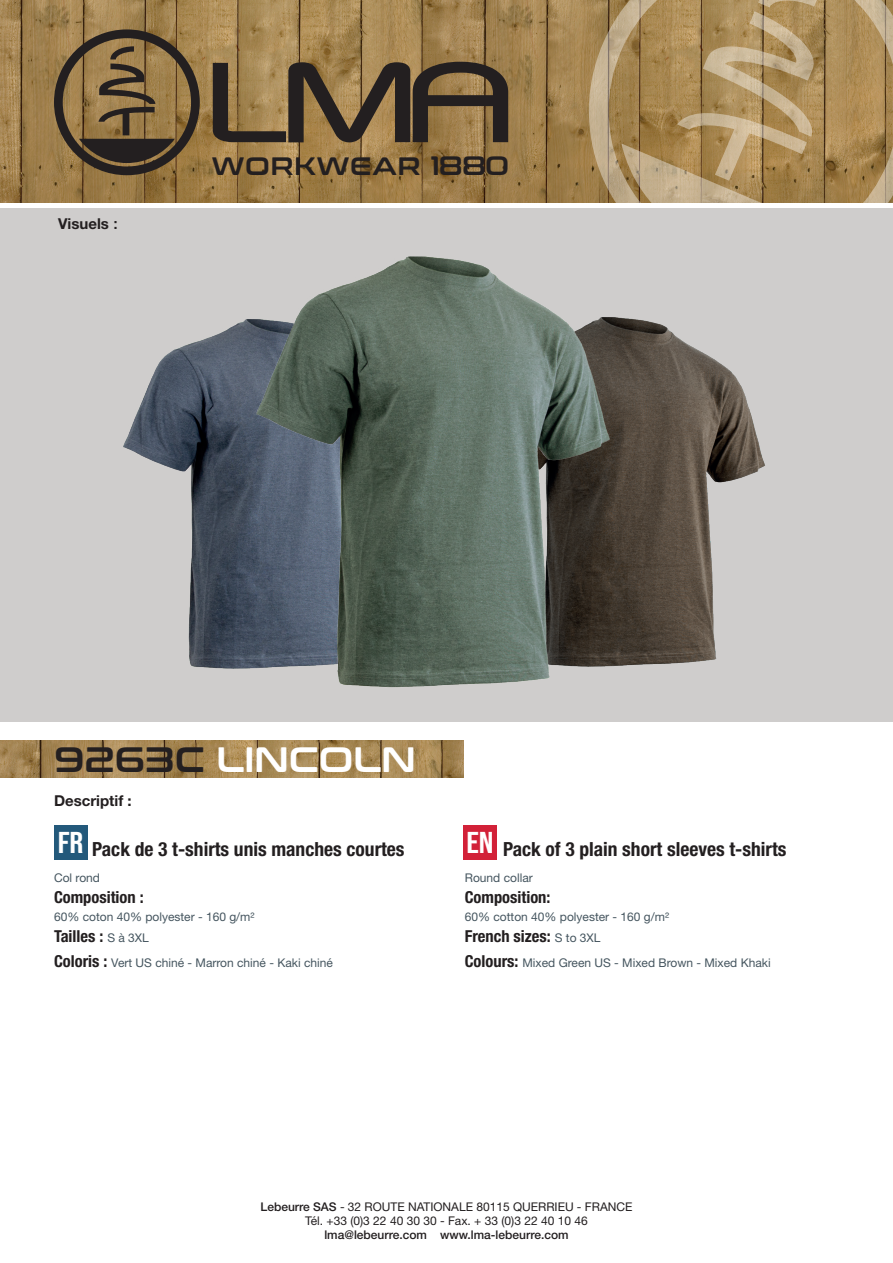
<style>
.page{position:relative;width:893px;height:1263px;background:#fff}
.page>*{position:absolute;margin:0;border:0;box-sizing:border-box;transform-origin:0 0}
.t1{font:35.1px "Conthrax Sb";color:#fff}
.t2{font:30px "Bebas Neue";color:#fff;scale:1.15 1}
.t3{font:25.05px "Conthrax Sb";letter-spacing:.04em;color:#231f20}
.t4{font:700 condensed 19.5px "Helvetica Neue LT Std";color:#231f20}
.t5{font:700 condensed 16.5px "Helvetica Neue LT Std";color:#231f20}
.t6{font:700 15px "Helvetica Neue LT Std";color:#231f20}
.t7{font:12px "Helvetica Neue LT Std";color:#45555f}
.t8{font:12px/14.4px "Helvetica Neue LT Std";color:#231f20;text-align:center}
.t9{font:500 12px "Helvetica Neue LT Std";color:#231f20}
.s1{font-family:"Arial"}
.s2{font-size:26.55px}
.s3{color:#231f20}
.s4{font-weight:400;font-stretch:normal;font-size:12px;color:#45555f}
.s5{font-weight:700;font-stretch:condensed;font-size:16.5px;color:#231f20}
.s6{font-weight:500}
</style>
<div class="page">
<img style="left:0;top:740px;width:463px;height:38px">
<img style="left:0;top:0;width:566px;height:202px">
<svg style="left:54px;top:29px;width:146px;height:146px;background:#765f3c"></svg>
<svg style="left:213px;top:62px;width:295px;height:80px;background:#6d593c"></svg>
<svg style="left:566px;top:0;width:327px;height:209px;background:#ab8e60"></svg>
<svg style="left:621px;top:0;width:199px;height:209px;background:#b09466"></svg>
<div style="left:0;top:209px;width:893px;height:513px;background:#cfcdcc"></div>
<div style="left:54px;top:825px;width:33px;height:34px;background:#23597b"></div>
<div style="left:463px;top:825px;width:34px;height:34px;background:#d22138"></div>
<img style="left:123px;top:338px;width:83px;height:330px">
<img style="left:666px;top:327px;width:99px;height:337px">
<img style="left:206px;top:256px;width:460px;height:432px">
<p class="t6" style="left:58px;top:214px;width:61px">Visuels <span class="s1">:</span></p>
<h3 class="t3" style="left:212px;top:147px;width:299px">WORKWEAR <span class="s2">1880</span></h3>
<h1 class="t1" style="left:54px;top:733px;width:363px"><span class="s3">9263C</span> LINCOLN</h1>
<p class="t6" style="left:54px;top:792px;width:79px">Descriptif :</p>
<h2 class="t2" style="left:58px;top:826px;width:24px">FR</h2>
<h2 class="t2" style="left:466px;top:826px;width:25px">EN</h2>
<h3 class="t4" style="left:503px;top:837px;width:285px">Pack of 3 plain short sleeves t-shirts</h3>
<p class="t7" style="left:465px;top:871px;width:70px">Round collar</p>
<h3 class="t5" style="left:465px;top:887px;width:87px">Composition:</h3>
<p class="t7" style="left:465px;top:910px;width:206px">60% cotton 40% polyester - 160 g/m²</p>
<h3 class="t5" style="left:465px;top:926px;width:137px">French sizes: <span class="s4">S to 3XL</span></h3>
<p class="t7" style="left:465px;top:956px;width:307px"><span class="s5">Colours:</span> Mixed Green US - Mixed Brown - Mixed Khaki</p>
<h3 class="t4" style="left:92px;top:837px;width:314px">Pack de 3 t-shirts unis manches courtes</h3>
<p class="t7" style="left:54px;top:871px;width:48px">Col rond</p>
<h3 class="t5" style="left:54px;top:887px;width:91px">Composition :</h3>
<p class="t7" style="left:54px;top:910px;width:202px">60% coton 40% polyester - 160 g/m²</p>
<h3 class="t5" style="left:54px;top:926px;width:96px">Tailles : <span class="s4">S à 3XL</span></h3>
<p class="t7" style="left:54px;top:956px;width:280px"><span class="s5">Coloris :</span> Vert US chiné - Marron chiné - Kaki chiné</p>
<p class="t8" style="left:260px;top:1199px;width:373px"><span class="s6">Lebeurre SAS</span> - 32 ROUTE NATIONALE 80115 QUERRIEU - FRANCE<br>Tél. +33 (0)3 22 40 30 30 - Fax. + 33 (0)3 22 40 10 46</p>
<p class="t9" style="left:324px;top:1228px;width:246px">lma@lebeurre.com www.lma-lebeurre.com</p>
</div>
